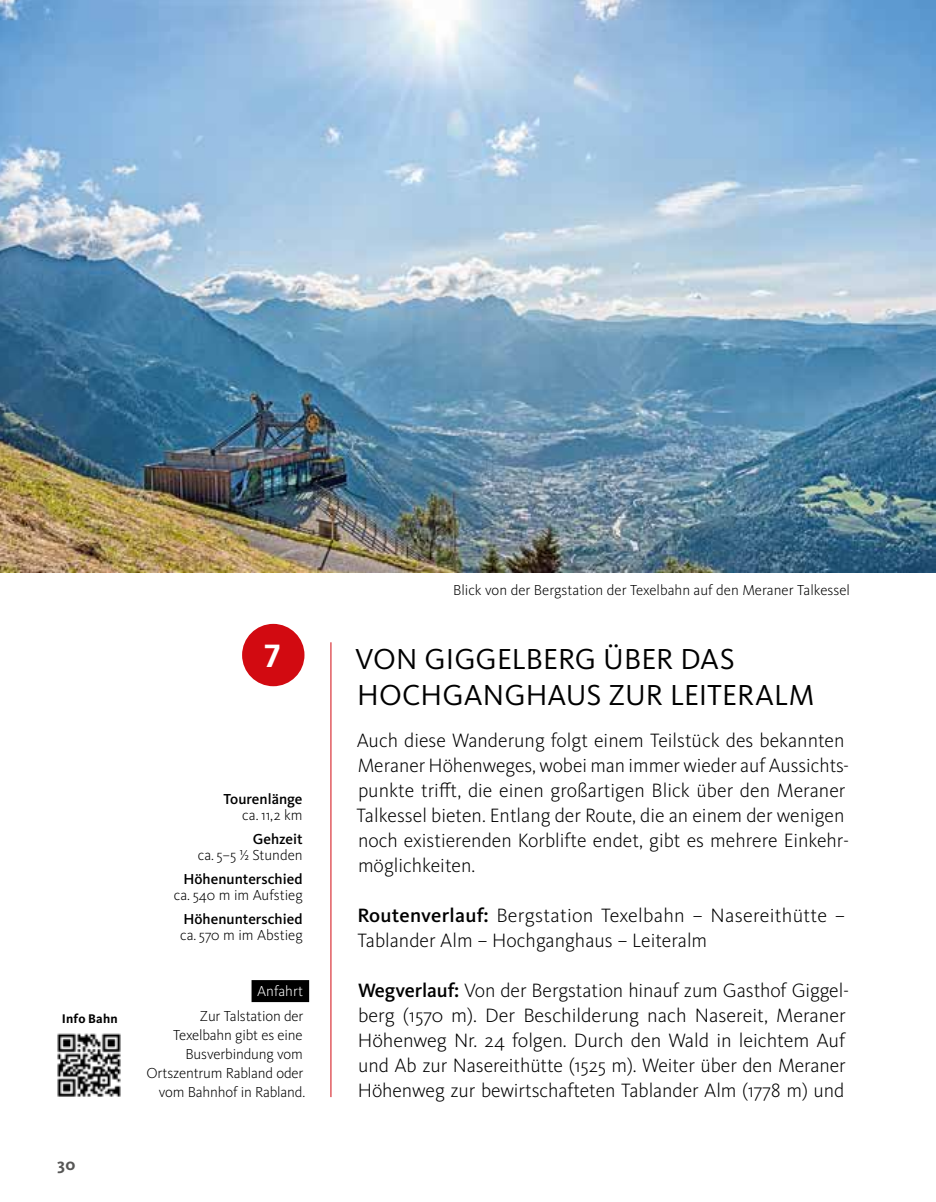
<style>
.page{position:relative;width:936px;height:1202px;background:#fff}
.page>*{position:absolute;margin:0;border:0;box-sizing:border-box;transform-origin:0 0}
.t1{font:700 32px "Frutiger LT Std";color:#fff}
.t2{font:30px/36px "Kievit OT";letter-spacing:.005em;color:#000}
.t3{font:300 20px/25px "Kievit OT";color:#000}
.t4{font:700 17px "Kievit OT";color:#575756}
.t5{font:300 15px/19px "Kievit OT";letter-spacing:-.01em;color:#000;text-align:right}
.t6{font:500 15px "Kievit OT";color:#000}
.t7{font:300 15px "Kievit OT";color:#fff}
.t8{font:700 13px "Kievit OT";letter-spacing:.01em;color:#000}
.s1{font-weight:500}
</style>
<div class="page">
<img style="left:0;top:0;width:935px;height:572px">
<div style="left:251px;top:980px;width:58px;height:22px;background:#000"></div>
<div style="left:242px;top:624px;width:62px;height:62px;background:#d20a11;border-radius:50%"></div>
<hr style="left:330px;top:642px;width:1px;height:455px;background:#d20a11">
<img style="left:57px;top:1033px;width:64px;height:64px">
<h1 class="t1" style="left:263px;top:637px;width:19px">7</h1>
<p class="t8" style="left:62px;top:1011px;width:57px">Info Bahn</p>
<p class="t4" style="left:57px;top:1154px;width:20px">30</p>
<p class="t6" style="left:223px;top:791px;width:80px">Tourenlänge</p>
<p class="t5" style="left:242px;top:806px;width:62px">ca. 11,2 km</p>
<p class="t6" style="left:253px;top:830px;width:51px">Gehzeit</p>
<p class="t5" style="left:198px;top:846px;width:106px">ca. 5–5 ½ Stunden</p>
<p class="t6" style="left:183px;top:870px;width:120px">Höhenunterschied</p>
<p class="t5" style="left:174px;top:886px;width:130px">ca. 540 m im Aufstieg</p>
<p class="t6" style="left:183px;top:910px;width:120px">Höhenunterschied</p>
<p class="t5" style="left:180px;top:925px;width:124px">ca. 570 m im Abstieg</p>
<p class="t7" style="left:257px;top:983px;width:47px">Anfahrt</p>
<p class="t5" style="left:146px;top:1007px;width:160px">Zur Talstation der<br>Texelbahn gibt es eine<br>Busverbindung vom<br>Ortszentrum Rabland oder vom Bahnhof in Rabland.</p>
<p class="t5" style="left:453px;top:581px;width:398px">Blick von der Bergstation der Texelbahn auf den Meraner Talkessel</p>
<h2 class="t2" style="left:355px;top:642px;width:461px">VON GIGGELBERG ÜBER DAS<br>HOCHGANGHAUS ZUR LEITERALM</h2>
<p class="t3" style="left:356px;top:728px;width:494px">Auch diese Wanderung folgt einem Teilstück des bekannten Meraner Höhenweges, wobei man immer wieder auf Aussichts&shy;punkte trifft, die einen großartigen Blick über den Meraner Talkessel bieten. Entlang der Route, die an einem der wenigen noch existierenden Korblifte endet, gibt es mehrere Einkehr&shy;möglichkeiten.</p>
<p class="t3" style="left:357px;top:903px;width:489px"><span class="s1">Routenverlauf:</span> Bergstation Texelbahn – Nasereithütte –<br>Tablander Alm – Hochganghaus – Leiteralm</p>
<p class="t3" style="left:358px;top:978px;width:490px;text-align:justify"><span class="s1">Wegverlauf:</span> Von der Bergstation hinauf zum Gasthof Giggel&shy;berg (1570 m). Der Beschilderung nach Nasereit, Meraner Höhenweg Nr. 24 folgen. Durch den Wald in leichtem Auf und Ab zur Nasereithütte (1525 m). Weiter über den Meraner Höhenweg zur bewirtschafteten Tablander Alm (1778 m) und</p>
</div>
